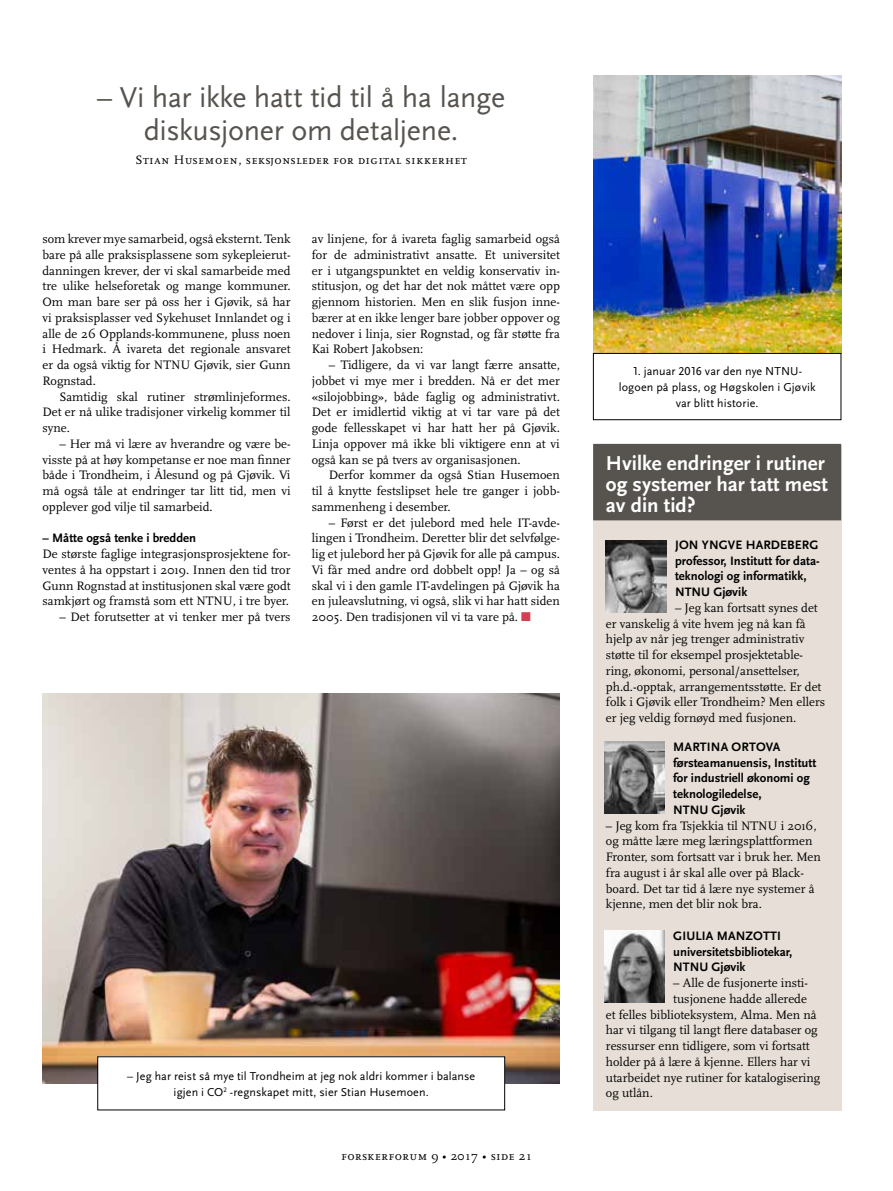
<style>
.page{position:relative;width:893px;height:1191px;background:#fff}
.page>*{position:absolute;margin:0;border:0;box-sizing:border-box;transform-origin:0 0}
.t1{font:30px/33px "Scala Sans OT";letter-spacing:-.005em;color:#57534f;text-align:center}
.t2{font:700 21px/21px "Scala Sans OT";color:#fff}
.t3{font:12.75px/15.8px "Scala OT";color:#000;text-align:justify}
.t4{font:700 12.75px/15.8px "Scala Sans OT";color:#000}
.t5{font:12.75px "Scala OT";letter-spacing:.04em;color:#000}
.t6{font:12px/15.8px "Scala Sans OT";letter-spacing:.01em;color:#000;text-align:center}
.s1{color:#d24153}
</style>
<div class="page">
<img style="left:43px;top:693px;width:517px;height:390px">
<div style="left:593px;top:446px;width:248px;height:664px;background:#e7dfd7"></div>
<div style="left:593px;top:444px;width:248px;height:76px;background:#57534f"></div>
<svg style="left:606px;top:540px;width:60px;height:72px;background:#7d7d7d"></svg>
<svg style="left:604px;top:741px;width:61px;height:72px;background:#777"></svg>
<svg style="left:604px;top:930px;width:61px;height:72px;background:#828282"></svg>
<div style="left:98px;top:1056px;width:407px;height:54px;background:#fff"></div>
<img style="left:593px;top:75px;width:248px;height:278px">
<div style="left:593px;top:353px;width:248px;height:67px;border:1px solid #000"></div>
<h1 class="t1" style="left:97px;top:81px;width:409px">– Vi har ikke hatt tid til å ha lange diskusjoner om detaljene.</h1>
<p class="t5" style="left:135px;top:153px;width:331px">Stian Husemoen, seksjonsleder for digital sikkerhet</p>
<p class="t3" style="left:43px;top:231px;width:250px">som krever mye samarbeid, også eksternt. Tenk bare på alle praksisplassene som sykepleierut&shy;danningen krever, der vi skal samarbeide med tre ulike helseforetak og mange kommuner.<br>Om man bare ser på oss her i Gjøvik, så har vi praksisplasser ved Sykehuset Innlandet og i alle de 26 Opplands-kommunene, pluss noen i Hedmark. Å ivareta det regionale ansvaret er da også viktig for NTNU Gjøvik, sier Gunn Rognstad.</p>
<p class="t3" style="left:43px;top:389px;width:250px;text-indent:17px">Samtidig skal rutiner strømlinjeformes.<br>Det er nå ulike tradisjoner virkelig kommer til syne.</p>
<p class="t3" style="left:43px;top:436px;width:250px;text-indent:17px">– Her må vi lære av hverandre og være be&shy;visste på at høy kompetanse er noe man finner både i Trondheim, i Ålesund og på Gjøvik. Vi må også tåle at endringer tar litt tid, men vi opplever god vilje til samarbeid.</p>
<p class="t4" style="left:43px;top:530px;width:155px">– Måtte også tenke i bredden</p>
<p class="t3" style="left:43px;top:546px;width:250px">De største faglige integrasjonsprosjektene for&shy;ventes å ha oppstart i 2019. Innen den tid tror Gunn Rognstad at institusjonen skal være godt samkjørt og framstå som ett NTNU, i tre byer.</p>
<p class="t3" style="left:60px;top:609px;width:233px">– Det forutsetter at vi tenker mer på tvers</p>
<p class="t3" style="left:312px;top:231px;width:250px">av linjene, for å ivareta faglig samarbeid også for de administrativt ansatte. Et universitet er i utgangspunktet en veldig konservativ in&shy;stitusjon, og det har det nok måttet være opp gjennom historien. Men en slik fusjon inne&shy;bærer at en ikke lenger bare jobber oppover og nedover i linja, sier Rognstad, og får støtte fra Kai Robert Jakobsen:</p>
<p class="t3" style="left:312px;top:357px;width:250px;text-indent:17px">– Tidligere, da vi var langt færre ansatte, jobbet vi mye mer i bredden. Nå er det mer «silojobbing», både faglig og administrativt.<br>Det er imidlertid viktig at vi tar vare på det gode fellesskapet vi har hatt her på Gjøvik.<br>Linja oppover må ikke bli viktigere enn at vi også kan se på tvers av organisasjonen.</p>
<p class="t3" style="left:312px;top:467px;width:250px;text-indent:17px">Derfor kommer da også Stian Husemoen til å knytte festslipset hele tre ganger i jobb&shy;sammenheng i desember.</p>
<p class="t3" style="left:312px;top:515px;width:250px;text-indent:17px">– Først er det julebord med hele IT-avde&shy;lingen i Trondheim. Deretter blir det selvfølge&shy;lig et julebord her på Gjøvik for alle på campus.<br>Vi får med andre ord dobbelt opp! Ja – og så skal vi i den gamle IT-avdelingen på Gjøvik ha en juleavslutning, vi også, slik vi har hatt siden 2005. Den tradisjonen vil vi ta vare på. <span class="s1">■</span></p>
<p class="t6" style="left:127px;top:1068px;width:350px">– Jeg har reist så mye til Trondheim at jeg nok aldri kommer i balanse igjen i CO<sup>2</sup> -regnskapet mitt, sier Stian Husemoen.</p>
<p class="t5" style="left:341px;top:1149px;width:193px">forskerforum 9 • 2017 • side 21</p>
<p class="t6" style="left:619px;top:364px;width:198px">1. januar 2016 var den nye NTNU&shy;logoen på plass, og Høgskolen i Gjøvik var blitt historie.</p>
<h2 class="t2" style="left:606px;top:452px;width:224px">Hvilke endringer i rutiner og systemer har tatt mest av din tid?</h2>
<p class="t4" style="left:675px;top:537px;width:146px">JON YNGVE HARDEBERG professor, Institutt for data&shy;teknologi og informatikk,<br>NTNU Gjøvik</p>
<p class="t3" style="left:606px;top:600px;width:221px;text-align:left;text-indent:69px">– Jeg kan fortsatt synes det er vanskelig å vite hvem jeg nå kan få hjelp av når jeg trenger administrativ støtte til for eksempel prosjektetable&shy;ring, økonomi, personal/ansettelser, ph.d.-opptak, arrangementsstøtte. Er det folk i Gjøvik eller Trondheim? Men ellers er jeg veldig fornøyd med fusjonen.</p>
<p class="t4" style="left:673px;top:739px;width:145px">MARTINA ORTOVA førsteamanuensis, Institutt for industriell økonomi og teknologiledelse,<br>NTNU Gjøvik</p>
<p class="t3" style="left:606px;top:817px;width:216px;text-align:left">– Jeg kom fra Tsjekkia til NTNU i 2016, og måtte lære meg læringsplattformen Fronter, som fortsatt var i bruk her. Men fra august i år skal alle over på Black&shy;board. Det tar tid å lære nye systemer å kjenne, men det blir nok bra.</p>
<p class="t4" style="left:673px;top:928px;width:121px">GIULIA MANZOTTI universitetsbibliotekar,<br>NTNU Gjøvik</p>
<p class="t3" style="left:673px;top:975px;width:136px">– Alle de fusjonerte insti-</p>
<p class="t3" style="left:673px;top:991px;width:135px">tusjonene hadde allerede</p>
<p class="t3" style="left:606px;top:1006px;width:212px">et felles biblioteksystem, Alma. Men nå</p>
<p class="t3" style="left:606px;top:1022px;width:213px">har vi tilgang til langt flere databaser og</p>
<p class="t3" style="left:606px;top:1038px;width:205px">ressurser enn tidligere, som vi fortsatt</p>
<p class="t3" style="left:606px;top:1054px;width:206px">holder på å lære å kjenne. Ellers har vi</p>
<p class="t3" style="left:606px;top:1069px;width:216px">utarbeidet nye rutiner for katalogisering</p>
<p class="t3" style="left:606px;top:1085px;width:48px">og utlån.</p>
</div>
